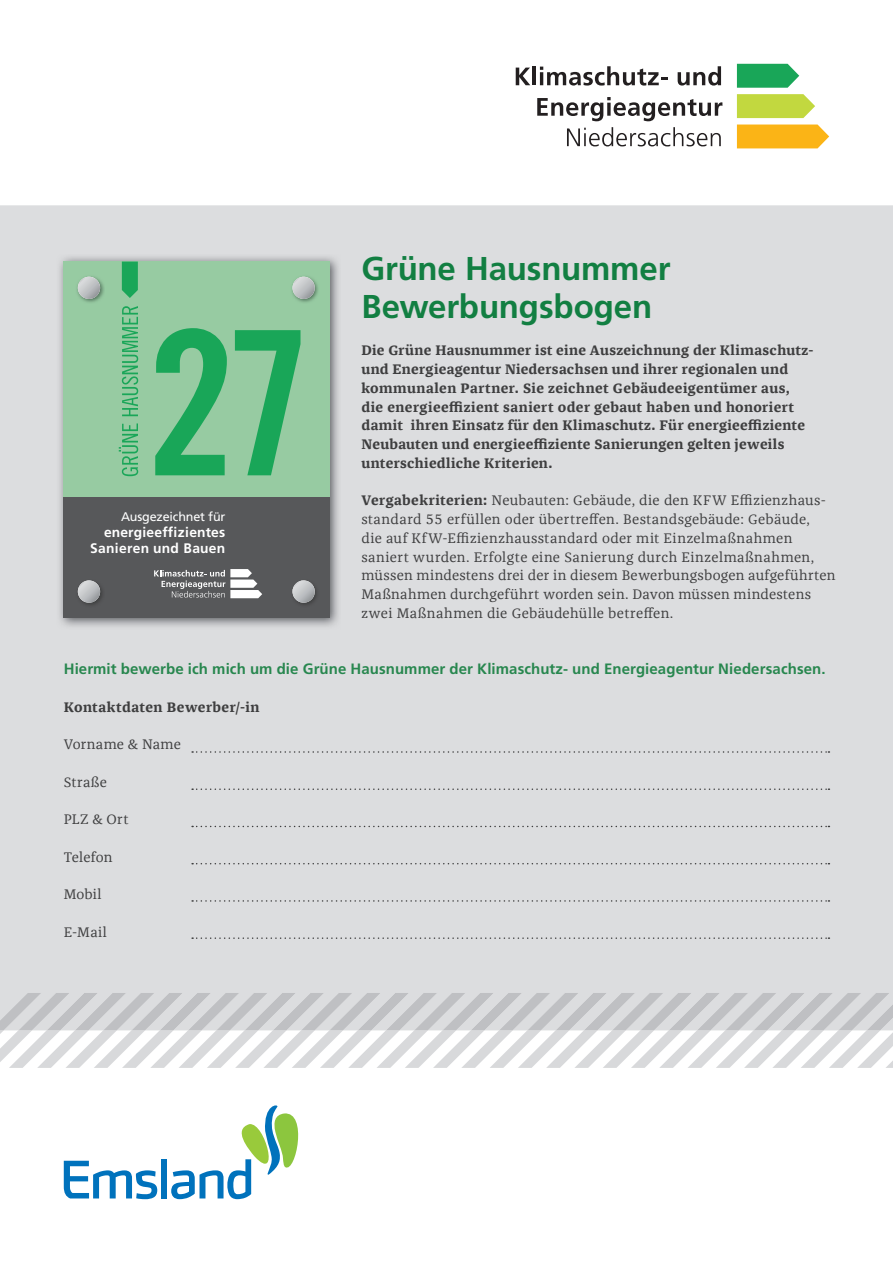
<style>
.page{position:relative;width:893px;height:1263px;background:#fff}
.page>*{position:absolute;margin:0;border:0;box-sizing:border-box;transform-origin:0 0}
.t1{font:201.15px "Trade Gothic LT Bold Cond Twenty";color:#19a658}
.t2{font:700 33px/37.5px "Frutiger LT";letter-spacing:-.005em;color:#127f42}
.t3{font:700 15px "Frutiger LT";letter-spacing:.005em;color:#28874f}
.t4{font:14.25px/18.8px "Franziska Offc";letter-spacing:.02em;color:#3e3e3f}
.t5{font:700 14.25px/18.8px "Franziska Offc";letter-spacing:.02em;color:#3e3e3f}
.t6{font:700 13.8px/15.8px "Frutiger LT";letter-spacing:.02em;color:#fff;text-align:right}
.t7{font:12.6px "Frutiger LT";letter-spacing:-.01em;color:#fff}
.s1{font-weight:700}
</style>
<div class="page">
<div style="left:0;top:205px;width:893px;height:788px;background:#dcdddf"></div>
<svg style="left:737px;top:64px;width:62px;height:24px"></svg>
<svg style="left:737px;top:94px;width:78px;height:24px;background:#c6db4e"></svg>
<div style="left:737px;top:125px;width:92px;height:23px;background:#fbb416"></div>
<svg style="left:516px;top:68px;width:14px;height:17px"></svg>
<hr style="left:533px;top:66px;width:3px;height:19px;background:#231f20">
<svg style="left:540px;top:66px;width:127px;height:20px"></svg>
<svg style="left:678px;top:66px;width:43px;height:20px"></svg>
<svg style="left:537px;top:97px;width:185px;height:24px"></svg>
<svg style="left:567px;top:127px;width:154px;height:19px"></svg>
<svg style="left:0;top:993px;width:893px;height:75px"></svg>
<img style="left:57px;top:254px;width:284px;height:375px">
<div style="left:64px;top:497px;width:266px;height:121px;background:#57585a"></div>
<div style="left:64px;top:262px;width:266px;height:235px;background:#97cba2"></div>
<svg style="left:119px;top:306px;width:19px;height:170px"></svg>
<svg style="left:122px;top:262px;width:16px;height:36px"></svg>
<svg style="left:154px;top:569px;width:108px;height:29px"></svg>
<img style="left:77px;top:276px;width:27px;height:27px">
<svg style="left:78px;top:277px;width:22px;height:22px"></svg>
<img style="left:297px;top:276px;width:21px;height:27px">
<svg style="left:292px;top:277px;width:23px;height:22px"></svg>
<img style="left:77px;top:587px;width:26px;height:18px">
<svg style="left:78px;top:580px;width:22px;height:23px"></svg>
<svg style="left:292px;top:580px;width:23px;height:23px"></svg>
<svg style="left:192px;top:788px;width:637px;height:2px"></svg>
<svg style="left:192px;top:826px;width:637px;height:1px"></svg>
<svg style="left:192px;top:863px;width:637px;height:1px"></svg>
<svg style="left:192px;top:900px;width:637px;height:2px"></svg>
<svg style="left:192px;top:937px;width:637px;height:2px"></svg>
<svg style="left:192px;top:751px;width:637px;height:2px"></svg>
<svg style="left:64px;top:1161px;width:93px;height:38px"></svg>
<div style="left:161px;top:1159px;width:6px;height:39px;background:#0072bc"></div>
<svg style="left:171px;top:1105px;width:127px;height:94px"></svg>
<h1 class="t1" style="left:146px;top:281px;width:168px">27</h1>
<p class="t7" style="left:121px;top:509px;width:106px">Ausgezeichnet für</p>
<p class="t6" style="left:90px;top:524px;width:137px">energieeffizientes<br>Sanieren und Bauen</p>
<h2 class="t2" style="left:361px;top:250px;width:311px">Grüne Hausnummer<br>Bewerbungsbogen</h2>
<p class="t5" style="left:361px;top:341px;width:453px">Die Grüne Hausnummer ist eine Auszeichnung der Klimaschutz&shy;und Energieagentur Niedersachsen und ihrer regionalen und kommunalen Partner. Sie zeichnet Gebäudeeigentümer aus, die energieeffizient saniert oder gebaut haben und honoriert damit ihren Einsatz für den Klimaschutz. Für energie effiziente Neubauten und energie effiziente Sanierungen gelten jeweils unterschiedliche Kriterien.</p>
<p class="t4" style="left:361px;top:491px;width:476px"><span class="s1">Vergabekriterien:</span> Neubauten: Gebäude, die den KFW Effizienzhaus&shy;standard 55 erfüllen oder übertreffen. Bestandsgebäude: Gebäude,<br>die auf KfW-Effizienzhausstandard oder mit Einzelmaßnahmen saniert wurden. Erfolgte eine Sanierung durch Einzelmaßnahmen, müssen mindestens drei der in diesem Bewerbungsbogen aufgeführten Maßnahmen durchgeführt worden sein. Davon müssen mindestens zwei Maßnahmen die Gebäudehülle betreffen.</p>
<p class="t3" style="left:64px;top:660px;width:763px">Hiermit bewerbe ich mich um die Grüne Haus nummer der Klimaschutz- und Energieagentur Niedersachsen.</p>
<p class="t5" style="left:64px;top:697px;width:197px">Kontaktdaten Bewerber/-in</p>
<p class="t4" style="left:64px;top:735px;width:119px">Vorname &amp; Name</p>
<p class="t4" style="left:64px;top:773px;width:45px">Straße</p>
<p class="t4" style="left:64px;top:810px;width:66px">PLZ &amp; Ort</p>
<p class="t4" style="left:64px;top:848px;width:50px">Telefon</p>
<p class="t4" style="left:64px;top:885px;width:39px">Mobil</p>
<p class="t4" style="left:64px;top:923px;width:45px">E-Mail</p>
</div>
